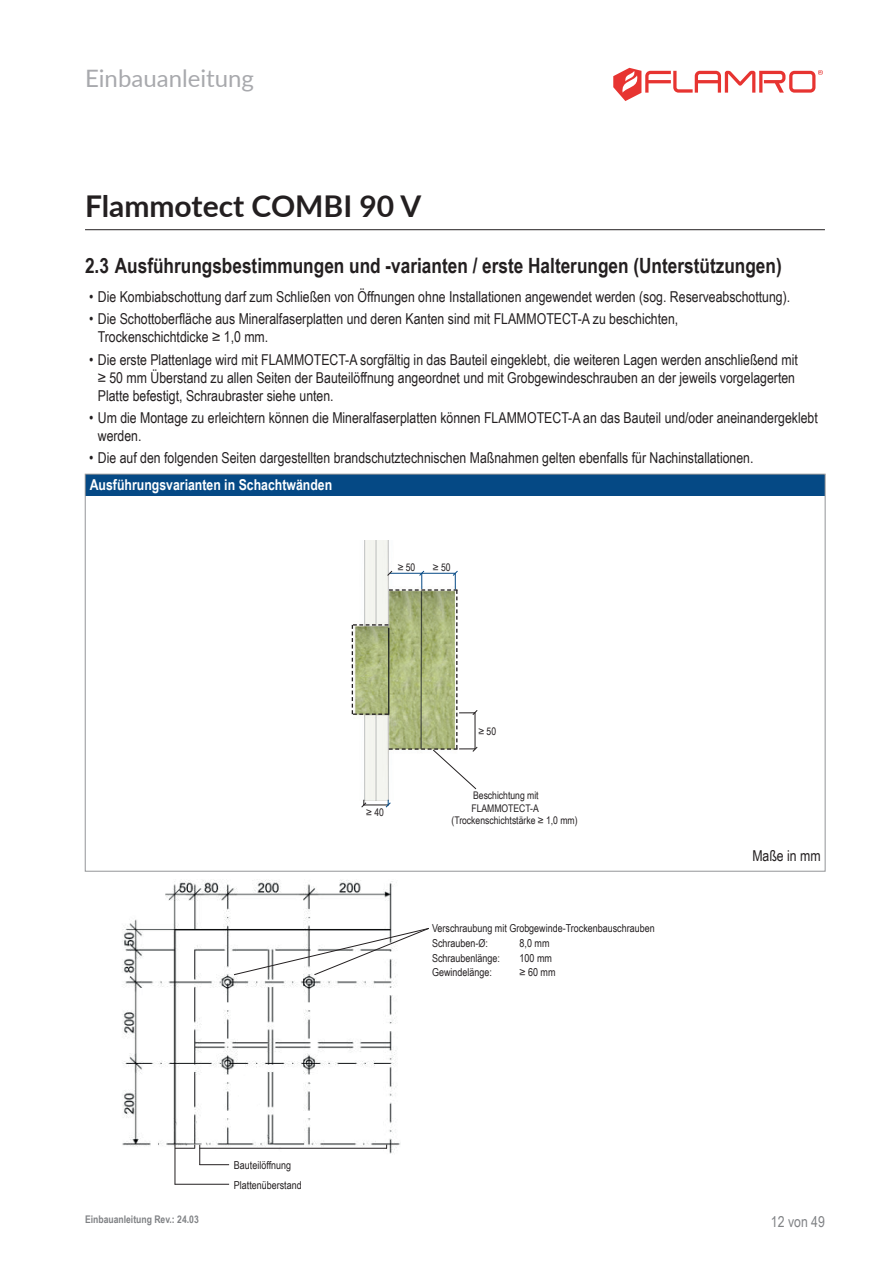
<style>
.page{position:relative;width:893px;height:1263px;background:#fff}
.page>*{position:absolute;margin:0;border:0;box-sizing:border-box;transform-origin:0 0}
.t1{font:700 30px "Lato";color:#231f20}
.t2{font:24px "Lato";color:#a8a9ad}
.t3{font:700 21px "Arial Narrow";color:#231f20}
.Fließtext_rechtsbündig{font:15px/18px "Arial Narrow";color:#231f20}
.Zwischenüberschrift_weiß{font:700 15px "Arial Narrow";color:#fff}
.t4{font:15px "Arial Narrow";color:#808285}
.t5{font:10.95px/14.5px "Arial Narrow";color:#231f20}
.t6{font:10.5px "Arial Narrow";color:#231f20}
.t7{font:700 10.5px "Arial Narrow";color:#808285}
</style>
<div class="page">
<div style="left:85px;top:474px;width:740px;height:22px;background:#054985"></div>
<img style="left:351px;top:540px;width:38px;height:260px">
<svg style="left:352px;top:570px;width:126px;height:220px"></svg>
<svg style="left:361px;top:800px;width:30px;height:8px"></svg>
<img style="left:122px;top:879px;width:278px;height:277px">
<hr style="left:199px;top:1164px;width:30px;height:1px;background:#231f20">
<hr style="left:175px;top:1184px;width:54px;height:1px;background:#231f20">
<hr style="left:175px;top:1144px;width:1px;height:40px;background:#231f20">
<svg style="left:175px;top:1144px;width:25px;height:21px"></svg>
<hr style="left:199px;top:1148px;width:188px;height:1px;background:#231f20">
<svg style="left:233px;top:927px;width:196px;height:48px"></svg>
<hr style="left:85px;top:229px;width:740px;height:1px;background:#231f20">
<svg style="left:613px;top:68px;width:210px;height:33px"></svg>
<h2 class="t2" style="left:85px;top:61px;width:170px">Einbauanleitung</h2>
<h1 class="t1" style="left:85px;top:184px;width:338px">Flammotect COMBI 90 V</h1>
<p class="t3" style="left:85px;top:249px;width:698px">2.3 Ausführungsbestimmungen und -varianten / erste Halterungen (Unterstützungen)</p>
<p class="Fließtext_rechtsbündig" style="left:89px;top:287px;width:702px">• Die Kombiabschottung darf zum Schließen von Öffnungen ohne Installationen angewendet werden (sog. Reserveabschottung).</p>
<p class="Fließtext_rechtsbündig" style="left:98px;top:310px;width:582px;text-indent:-9px">• Die Schottoberfläche aus Mineralfaserplatten und deren Kanten sind mit FLAMMOTECT-A zu beschichten,<br>Trockenschichtdicke ≥ 1,0 mm.</p>
<p class="Fließtext_rechtsbündig" style="left:98px;top:350px;width:702px;text-indent:-9px">• Die erste Plattenlage wird mit FLAMMOTECT-A sorgfältig in das Bauteil eingeklebt, die weiteren Lagen werden anschließend mit ≥ 50 mm Überstand zu allen Seiten der Bauteilöffnung angeordnet und mit Grobgewindeschrauben an der jeweils vorgelagerten<br>Platte befestigt, Schraubraster siehe unten.</p>
<p class="Fließtext_rechtsbündig" style="left:98px;top:408px;width:722px;text-indent:-9px">• Um die Montage zu erleichtern können die Mineralfaserplatten können FLAMMOTECT-A an das Bauteil und/oder aneinandergeklebt werden.</p>
<p class="Fließtext_rechtsbündig" style="left:89px;top:448px;width:666px">• Die auf den folgenden Seiten dargestellten brandschutztechnischen Maßnahmen gelten ebenfalls für Nachinstallationen.</p>
<p class="Zwischenüberschrift_weiß" style="left:90px;top:474px;width:244px">Ausführungsvarianten in Schachtwänden</p>
<p class="t6" style="left:398px;top:559px;width:19px">≥ 50</p>
<p class="t6" style="left:433px;top:559px;width:19px">≥ 50</p>
<p class="t6" style="left:366px;top:805px;width:19px">≥ 40</p>
<p class="t6" style="left:478px;top:723px;width:19px">≥ 50</p>
<p class="t6" style="left:473px;top:788px;width:67px">Beschichtung mit</p>
<p class="t6" style="left:471px;top:800px;width:69px">FLAMMOTECT-A</p>
<p class="t6" style="left:451px;top:813px;width:128px">(Trockenschichtstärke ≥ 1,0 mm)</p>
<p class="t5" style="left:432px;top:921px;width:224px">Verschraubung mit Grobgewinde-Trockenbauschrauben<br>Schrauben-Ø:</p>
<p class="t5" style="left:520px;top:935px;width:31px">8,0 mm</p>
<p class="t5" style="left:432px;top:950px;width:69px">Schraubenlänge:</p>
<p class="t5" style="left:520px;top:950px;width:34px">100 mm</p>
<p class="t5" style="left:432px;top:965px;width:61px">Gewindelänge:</p>
<p class="t5" style="left:520px;top:965px;width:37px">≥ 60 mm</p>
<p class="t5" style="left:234px;top:1155px;width:69px;line-height:19.5px">Bauteilöffnung<br>Plattenüberstand</p>
<p class="Fließtext_rechtsbündig" style="left:752px;top:846px;width:70px">Maße in mm</p>
<p class="t7" style="left:85px;top:1212px;width:115px">Einbauanleitung Rev.: 24.03</p>
<p class="t4" style="left:771px;top:1210px;width:56px">12 von 49</p>
</div>
